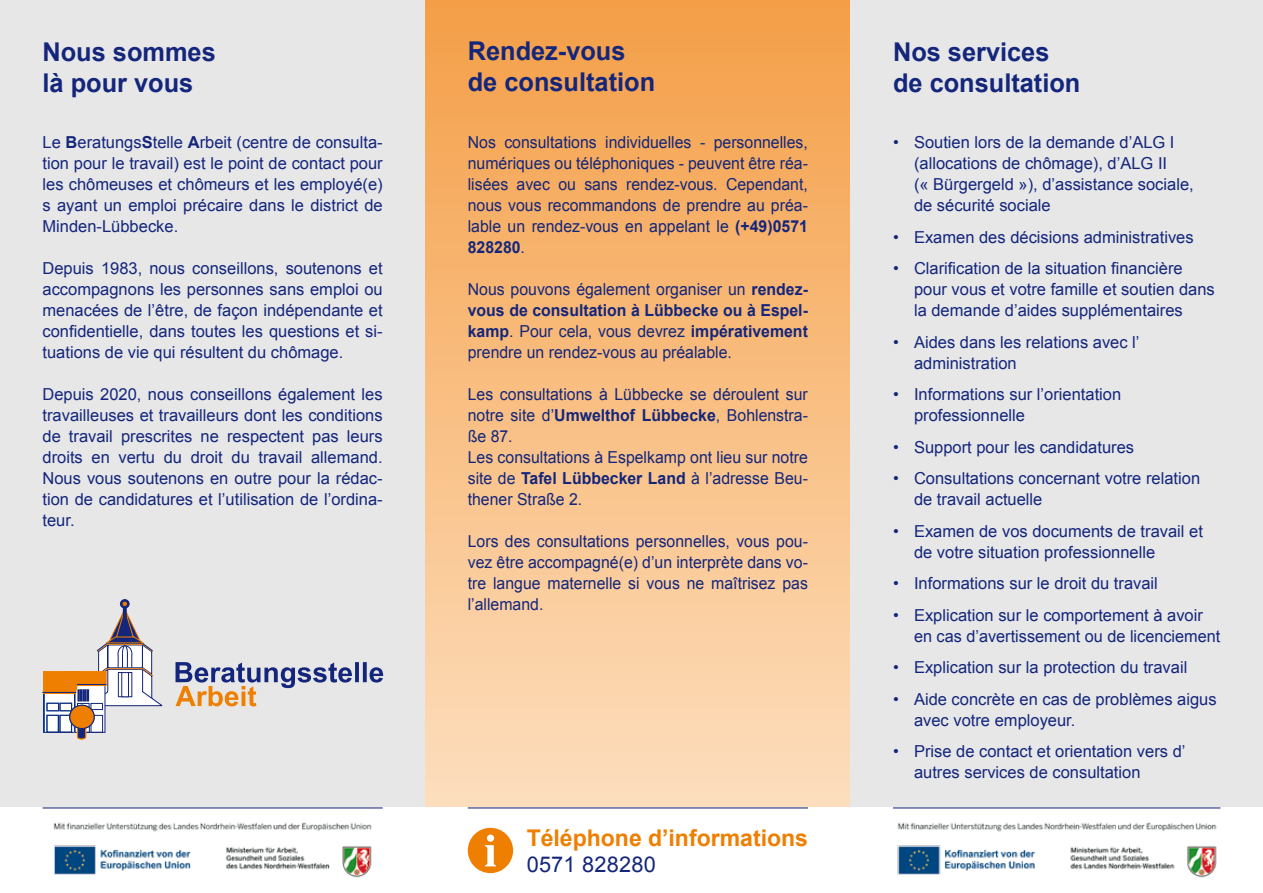
<style>
.page{position:relative;width:1263px;height:893px;background:#fff}
.page>*{position:absolute;margin:0;border:0;box-sizing:border-box;transform-origin:0 0}
.t1{font:700 25.8px/31px "Arial";color:#14267b}
.t2{font:700 22.95px "Arial";color:#ee7f00}
.t3{font:21.75px "Arial";letter-spacing:.01em;color:#14267b}
.t4{font:16.5px/21px "Arial";color:#14267b}
.t5{font:16.5px/21px "Arial";color:#14267b;text-align:justify;scale:.96 1}
.s1{font-weight:700}
</style>
<div class="page">
<div style="left:0;top:0;width:425px;height:893px;background:#e7e7e8"></div>
<div style="left:425px;top:0;width:425px;height:893px;background:linear-gradient(to bottom,#f49e47,#fee5cb)"></div>
<div style="left:850px;top:0;width:413px;height:893px;background:#e7e7e8"></div>
<div style="left:0;top:808px;width:1263px;height:85px;background:#fff"></div>
<div style="left:468px;top:828px;width:45px;height:45px;background:#ee7f00;border-radius:50%"></div>
<svg style="left:485px;top:834px;width:11px;height:32px"></svg>
<hr style="left:468px;top:807px;width:340px;height:1px;background:#14267b">
<img style="left:53px;top:822px;width:319px;height:56px">
<hr style="left:893px;top:807px;width:327px;height:1px;background:#14267b">
<img style="left:897px;top:822px;width:320px;height:56px">
<hr style="left:43px;top:807px;width:340px;height:1px;background:#14267b">
<div style="left:120px;top:600px;width:9px;height:8px;border:1px solid #14267b;border-radius:50%"></div>
<div style="left:44px;top:692px;width:31px;height:41px;border:1px solid #14267b"></div>
<hr style="left:43px;top:693px;width:1px;height:40px;background:#14267b">
<div style="left:43px;top:671px;width:28px;height:23px;background:#ee7f00"></div>
<hr style="left:43px;top:692px;width:33px;height:1px;background:#14267b">
<svg style="left:46px;top:601px;width:117px;height:139px"></svg>
<svg style="left:175px;top:662px;width:208px;height:44px"></svg>
<h1 class="t1" style="left:43px;top:38px;width:175px">Nous sommes là pour vous</h1>
<h1 class="t1" style="left:468px;top:37px;width:189px">Rendez-vous de consultation</h1>
<h1 class="t1" style="left:893px;top:38px;width:189px">Nos services de consultation</h1>
<p class="t5" style="left:468px;top:132px;width:356px">Nos consultations individuelles - personnelles, numériques ou téléphoniques - peuvent être réa&shy;lisées avec ou sans rendez-vous. Cependant, nous vous recommandons de prendre au préa&shy;lable un rendez-vous en appelant le <span class="s1">(+49)0571<br>828280</span>.</p>
<p class="t5" style="left:468px;top:279px;width:356px">Nous pouvons également organiser un <span class="s1">rendez&shy;vous de consultation à Lübbecke ou à Espel&shy;kamp</span>. Pour cela, vous devrez <span class="s1">impérativement </span>prendre un rendez-vous au préalable.</p>
<p class="t5" style="left:468px;top:384px;width:356px;text-align:left">Les consultations à Lübbecke se déroulent sur notre site d’<span class="s1">Umwelthof Lübbecke</span>, Bohlenstra&shy;ße 87.<br>Les consultations à Espelkamp ont lieu sur notre site de <span class="s1">Tafel Lübbecker Land</span> à l’adresse Beu&shy;thener Straße 2.</p>
<p class="t5" style="left:468px;top:531px;width:356px">Lors des consultations personnelles, vous pou&shy;vez être accompagné(e) d’un interprète dans vo&shy;tre langue maternelle si vous ne maîtrisez pas l’allemand.</p>
<p class="t4" style="left:43px;top:132px;width:342px;text-align:justify">Le <span class="s1">B</span>eratungs<span class="s1">S</span>telle <span class="s1">A</span>rbeit (centre de consulta&shy;tion pour le travail) est le point de contact pour les chômeuses et chômeurs et les employé(e) s ayant un emploi précaire dans le district de Minden-Lübbecke.</p>
<p class="t4" style="left:43px;top:258px;width:342px;text-align:justify">Depuis 1983, nous conseillons, soutenons et accompagnons les personnes sans emploi ou menacées de l’être, de façon indépendante et confidentielle, dans toutes les questions et si&shy;tuations de vie qui résultent du chômage.</p>
<p class="t4" style="left:43px;top:384px;width:342px;text-align:justify">Depuis 2020, nous conseillons également les travailleuses et travailleurs dont les conditions de travail prescrites ne respectent pas leurs droits en vertu du droit du travail allemand.<br>Nous vous soutenons en outre pour la rédac&shy;tion de candidatures et l’utilisation de l’ordina&shy;teur.</p>
<p class="t4" style="left:914px;top:132px;width:281px;text-indent:-21px">• Soutien lors de la demande d’ALG I (allocations de chômage), d’ALG II<br>(« Bürgergeld »), d’assistance sociale, de sécurité sociale</p>
<p class="t4" style="left:893px;top:226px;width:302px">• Examen des décisions administratives</p>
<p class="t4" style="left:914px;top:258px;width:302px;text-indent:-21px">• Clarification de la situation financière pour vous et votre famille et soutien dans la demande d’aides supplémentaires</p>
<p class="t4" style="left:914px;top:331px;width:227px;text-indent:-21px">• Aides dans les relations avec l’ administration</p>
<p class="t4" style="left:914px;top:384px;width:209px;text-indent:-21px">• Informations sur l’orientation professionnelle</p>
<p class="t4" style="left:893px;top:436px;width:243px">• Support pour les candidatures</p>
<p class="t4" style="left:914px;top:468px;width:288px;text-indent:-21px">• Consultations concernant votre relation de travail actuelle</p>
<p class="t4" style="left:914px;top:520px;width:290px;text-indent:-21px">• Examen de vos documents de travail et de votre situation professionnelle</p>
<p class="t4" style="left:893px;top:573px;width:266px">• Informations sur le droit du travail</p>
<p class="t4" style="left:914px;top:604px;width:308px;text-indent:-21px">• Explication sur le comportement à avoir en cas d’avertissement ou de licenciement</p>
<p class="t4" style="left:893px;top:657px;width:296px">• Explication sur la protection du travail</p>
<p class="t4" style="left:914px;top:688px;width:304px;text-indent:-21px">• Aide concrète en cas de problèmes aigus avec votre employeur.</p>
<p class="t4" style="left:914px;top:741px;width:273px;text-indent:-21px">• Prise de contact et orientation vers d’ autres services de consultation</p>
<h2 class="t2" style="left:527px;top:823px;width:283px">Téléphone d’informations</h2>
<h3 class="t3" style="left:527px;top:850px;width:131px">0571 828280</h3>
</div>
